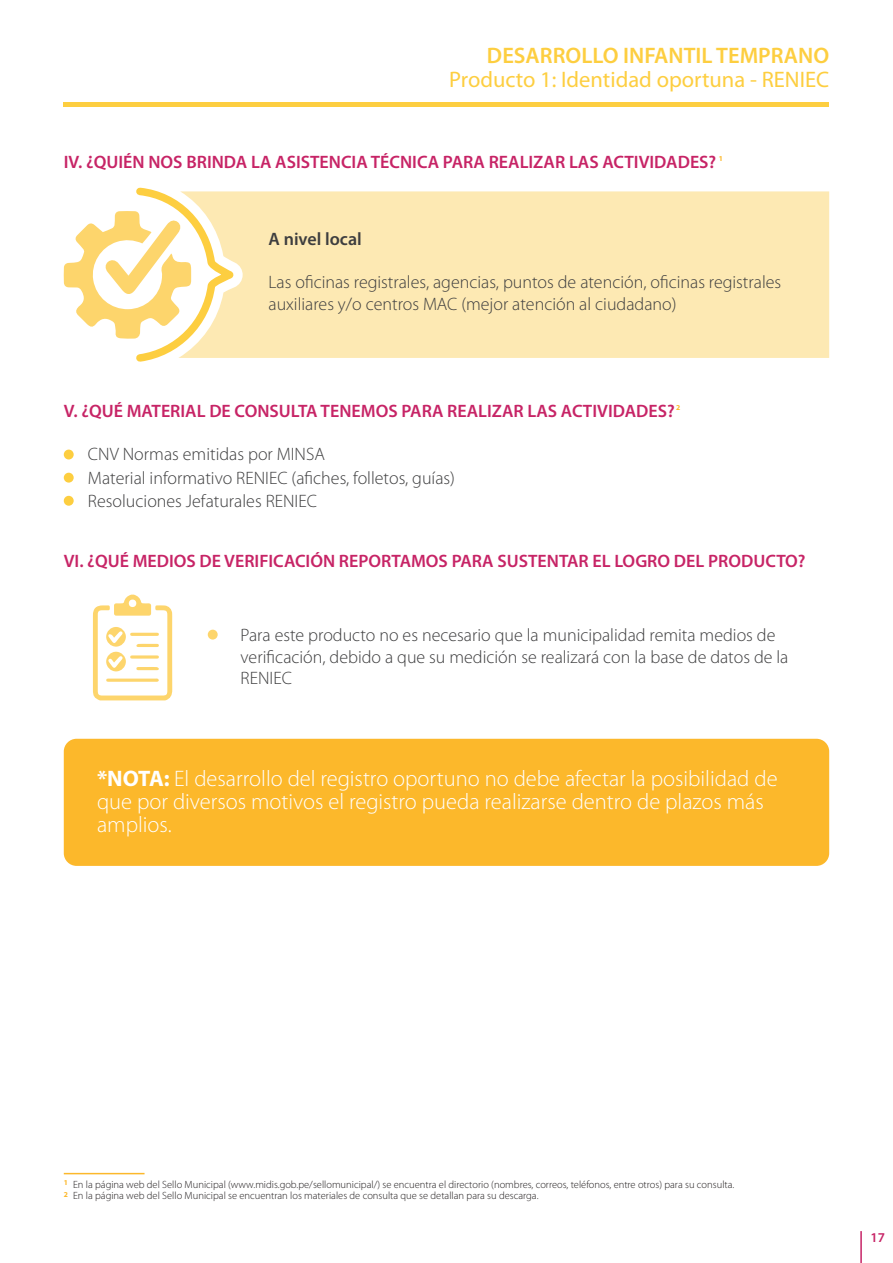
<style>
.page{position:relative;width:893px;height:1263px;background:#fff}
.page>*{position:absolute;margin:0;border:0;box-sizing:border-box;transform-origin:0 0}
.t1{font:300 22.5px/23.2px "Myriad Pro";color:#fff}
.t2{font:22.5px "Myriad Pro";color:#fdce40}
.t3{font:600 22.5px "Myriad Pro";color:#fdce40}
.t4{font:300 18px/21.6px "Myriad Pro";color:#3e3e3f}
.t5{font:600 18px "Myriad Pro";color:#c72466}
.t6{font:600 18px "Myriad Pro";color:#3e3e3f}
.t7{font:600 13.5px "Myriad Pro";color:#c72466}
.t8{font:300 10.5px/11.2px "Myriad Pro";color:#231f20}
.t9{font:700 7.5px/11.6px "Myriad Pro";color:#fcb82b}
.s1{font-weight:700}
</style>
<div class="page">
<hr style="left:64px;top:102px;width:765px;height:4px;background:#fdce40">
<hr style="left:860px;top:1231px;width:2px;height:32px;background:#c72466">
<svg style="left:64px;top:187px;width:114px;height:175px"></svg>
<div style="left:178px;top:191px;width:651px;height:167px;background:#fde9b3"></div>
<div style="left:64px;top:450px;width:10px;height:9px;background:#fdce40;border-radius:50%"></div>
<div style="left:64px;top:473px;width:10px;height:10px;background:#fdce40;border-radius:50%"></div>
<div style="left:64px;top:496px;width:10px;height:10px;background:#fdce40;border-radius:50%"></div>
<svg style="left:93px;top:595px;width:79px;height:105px"></svg>
<div style="left:208px;top:630px;width:10px;height:9px;background:#fdd56c;border-radius:50%"></div>
<div style="left:64px;top:739px;width:765px;height:127px;background:#fcb82b;border-radius:13px"></div>
<hr style="left:64px;top:1173px;width:81px;height:1px;background:#fcb82b">
<p class="t3" style="left:487px;top:41px;width:344px">DESARROLLO INFANTIL TEMPRANO</p>
<p class="t2" style="left:449px;top:65px;width:381px">Producto 1: Identidad oportuna - RENIEC</p>
<p class="t5" style="left:64px;top:150px;width:654px">IV. ¿QUIÉN NOS BRINDA LA ASISTENCIA TÉCNICA PARA REALIZAR LAS ACTIVIDADES?</p>
<p class="t9" style="left:719px;top:152px;width:6px">1</p>
<p class="t6" style="left:269px;top:227px;width:95px">A nivel local</p>
<p class="t4" style="left:269px;top:272px;width:514px">Las oficinas registrales, agencias, puntos de atención, oficinas registrales auxiliares y/o centros MAC (mejor atención al ciudadano)</p>
<p class="t5" style="left:64px;top:399px;width:613px">V. ¿QUÉ MATERIAL DE CONSULTA TENEMOS PARA REALIZAR LAS ACTIVIDADES?</p>
<p class="t9" style="left:676px;top:401px;width:6px">2</p>
<p class="t4" style="left:88px;top:443px;width:369px;line-height:23.2px">CNV Normas emitidas por MINSA<br>Material informativo RENIEC (afiches, folletos, guías)<br>Resoluciones Jefaturales RENIEC</p>
<p class="t5" style="left:64px;top:549px;width:743px">VI. ¿QUÉ MEDIOS DE VERIFICACIÓN REPORTAMOS PARA SUSTENTAR EL LOGRO DEL PRODUCTO?</p>
<p class="t4" style="left:241px;top:624px;width:549px">Para este producto no es necesario que la municipalidad remita medios de verificación, debido a que su medición se realizará con la base de datos de la<br>RENIEC</p>
<p class="t1" style="left:97px;top:767px;width:682px"><span class="s1">*NOTA:</span> El desarrollo del registro oportuno no debe afectar la posibilidad de que por diversos motivos el registro pueda realizarse dentro de plazos más amplios.</p>
<p class="t9" style="left:64px;top:1176px;width:6px">1<br>2</p>
<p class="t8" style="left:73px;top:1179px;width:663px">En la página web del Sello Municipal (www.midis.gob.pe/sellomunicipal/) se encuentra el directorio (nombres, correos, teléfonos, entre otros) para su consulta.<br>En la página web del Sello Municipal se encuentran los materiales de consulta que se detallan para su descarga.</p>
<p class="t7" style="left:871px;top:1229px;width:16px">17</p>
</div>
